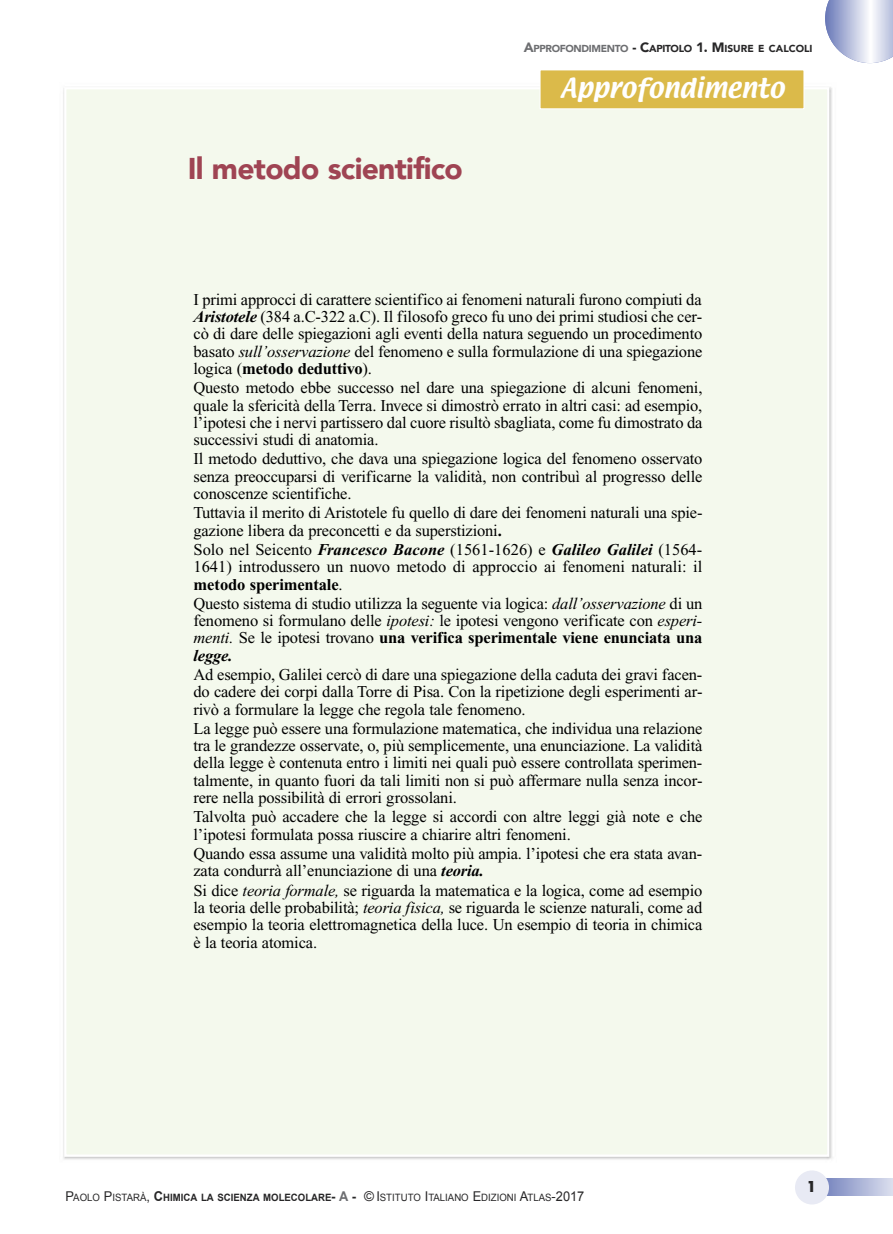
<style>
.page{position:relative;width:893px;height:1234px;background:#fff}
.page>*{position:absolute;margin:0;border:0;box-sizing:border-box;transform-origin:0 0}
.t1{font:900 30px "Avenir";letter-spacing:-.025em;color:#9f4453}
.t2{font:24px "Textile";color:#fff}
.t3{font:16.5px/17.2px "Times";letter-spacing:-.01em;color:#000;text-align:justify}
.t4{font:700 16.5px "Futura T";color:#272627}
.t5{font:10.2px "Arial";color:#272627;scale:.95 1}
.t6{font:900 10.2px "Avenir";letter-spacing:-.03em;color:#272627}
.s1{font-size:13.5px;color:#6d6e71}
.s2{color:#6d6e71}
.s3{font-size:13.5px}
.s4{font-weight:700;font-style:italic}
.s5{font-style:italic}
.s6{font-weight:700}
.s7{font-weight:700;font-size:13.5px}
.s8{font-weight:700;font-size:13.5px;color:#6d6e71}
</style>
<div class="page">
<svg style="left:825px;top:0;width:68px;height:63px"></svg>
<svg style="left:827px;top:1178px;width:66px;height:17px"></svg>
<div style="left:795px;top:1170px;width:34px;height:34px;background:#e8eaf4;border-radius:17px"></div>
<div style="left:66px;top:89px;width:761px;height:1065px;background:#f4f9ed"></div>
<div style="left:540px;top:70px;width:264px;height:38px;background:#dbba4a"></div>
<div style="left:540px;top:69px;width:264px;height:40px;border:1px solid #fff"></div>
<p class="t6" style="left:524px;top:41px;width:290px"><span class="s1">A</span><span class="s2">PPROFONDIMENTO</span> <span class="s3">- C</span>APITOLO <span class="s3">1. M</span>ISURE E CALCOLI</p>
<h1 class="t1" style="left:188px;top:148px;width:277px">IL METODO SCIENTIFICO</h1>
<h2 class="t2" style="left:561px;top:74px;width:225px">Approfondimento</h2>
<p class="t3" style="left:193px;top:292px;width:510px">I primi approcci di carattere scientifico ai fenomeni naturali furono compiuti da <span class="s4">Aristotele</span> (384 a.C-322 a.C). Il filosofo greco fu uno dei primi studiosi che cer&shy;cò di dare delle spiegazioni agli eventi della natura seguendo un procedimento basato <span class="s5">sull’osservazione</span> del fenomeno e sulla formulazione di una spiegazione logica (<span class="s6">metodo deduttivo</span>).</p>
<p class="t3" style="left:193px;top:380px;width:510px">Questo metodo ebbe successo nel dare una spiegazione di alcuni fenomeni, quale la sfericità della Terra. Invece si dimostrò errato in altri casi: ad esempio, l’ipotesi che i nervi partissero dal cuore risultò sbagliata, come fu dimostrato da successivi studi di anatomia.</p>
<p class="t3" style="left:193px;top:452px;width:510px">Il metodo deduttivo, che dava una spiegazione logica del fenomeno osservato senza preoccuparsi di verificarne la validità, non contribuì al progresso delle conoscenze scientifiche.</p>
<p class="t3" style="left:193px;top:505px;width:510px">Tuttavia il merito di Aristotele fu quello di dare dei fenomeni naturali una spie&shy;gazione libera da preconcetti e da superstizioni<span class="s6">.</span></p>
<p class="t3" style="left:193px;top:542px;width:510px">Solo nel Seicento <span class="s4">Francesco Bacone</span> (1561-1626) e <span class="s4">Galileo Galilei</span> (1564- 1641) introdussero un nuovo metodo di approccio ai fenomeni naturali: il <span class="s6">metodo sperimentale</span>.</p>
<p class="t3" style="left:193px;top:596px;width:510px">Questo sistema di studio utilizza la seguente via logica: <span class="s5">dall’osservazione</span> di un fenomeno si formulano delle <span class="s5">ipotesi:</span> le ipotesi vengono verificate con <span class="s5">esperi&shy;menti.</span> Se le ipotesi trovano <span class="s6">una verifica sperimentale viene enunciata una </span><span class="s4">legge.</span></p>
<p class="t3" style="left:193px;top:667px;width:510px">Ad esempio, Galilei cercò di dare una spiegazione della caduta dei gravi facen&shy;do cadere dei corpi dalla Torre di Pisa. Con la ripetizione degli esperimenti ar&shy;rivò a formulare la legge che regola tale fenomeno.</p>
<p class="t3" style="left:193px;top:721px;width:510px">La legge può essere una formulazione matematica, che individua una relazione tra le grandezze osservate, o, più semplicemente, una enunciazione. La validità della legge è contenuta entro i limiti nei quali può essere controllata sperimen&shy;talmente, in quanto fuori da tali limiti non si può affermare nulla senza incor&shy;rere nella possibilità di errori grossolani.</p>
<p class="t3" style="left:193px;top:809px;width:511px">Talvolta può accadere che la legge si accordi con altre leggi già note e che l’ipotesi formulata possa riuscire a chiarire altri fenomeni.</p>
<p class="t3" style="left:193px;top:846px;width:510px">Quando essa assume una validità molto più ampia. l’ipotesi che era stata avan&shy;zata condurrà all’enunciazione di una <span class="s4">teoria.</span></p>
<p class="t3" style="left:193px;top:882px;width:510px">Si dice <span class="s5">teoria formale,</span> se riguarda la matematica e la logica, come ad esempio la teoria delle probabilità; <span class="s5">teoria fisica,</span> se riguarda le scienze naturali, come ad esempio la teoria elettromagnetica della luce. Un esempio di teoria in chimica è la teoria atomica.</p>
<p class="t5" style="left:65px;top:1191px;width:548px"><span class="s3">P</span>AOLO <span class="s3">P</span>ISTARÀ<span class="s3">,</span> <span class="s7">C</span><span class="s6">HIMICA LA SCIENZA MOLECOLARE</span><span class="s7">-</span> <span class="s8">A</span> <span class="s7">-</span> <span class="s3">© I</span>STITUTO <span class="s3">I</span>TALIANO <span class="s3">E</span>DIZIONI <span class="s3">A</span>TLAS<span class="s3">-2017</span></p>
<p class="t4" style="left:807px;top:1175px;width:11px">1</p>
</div>
